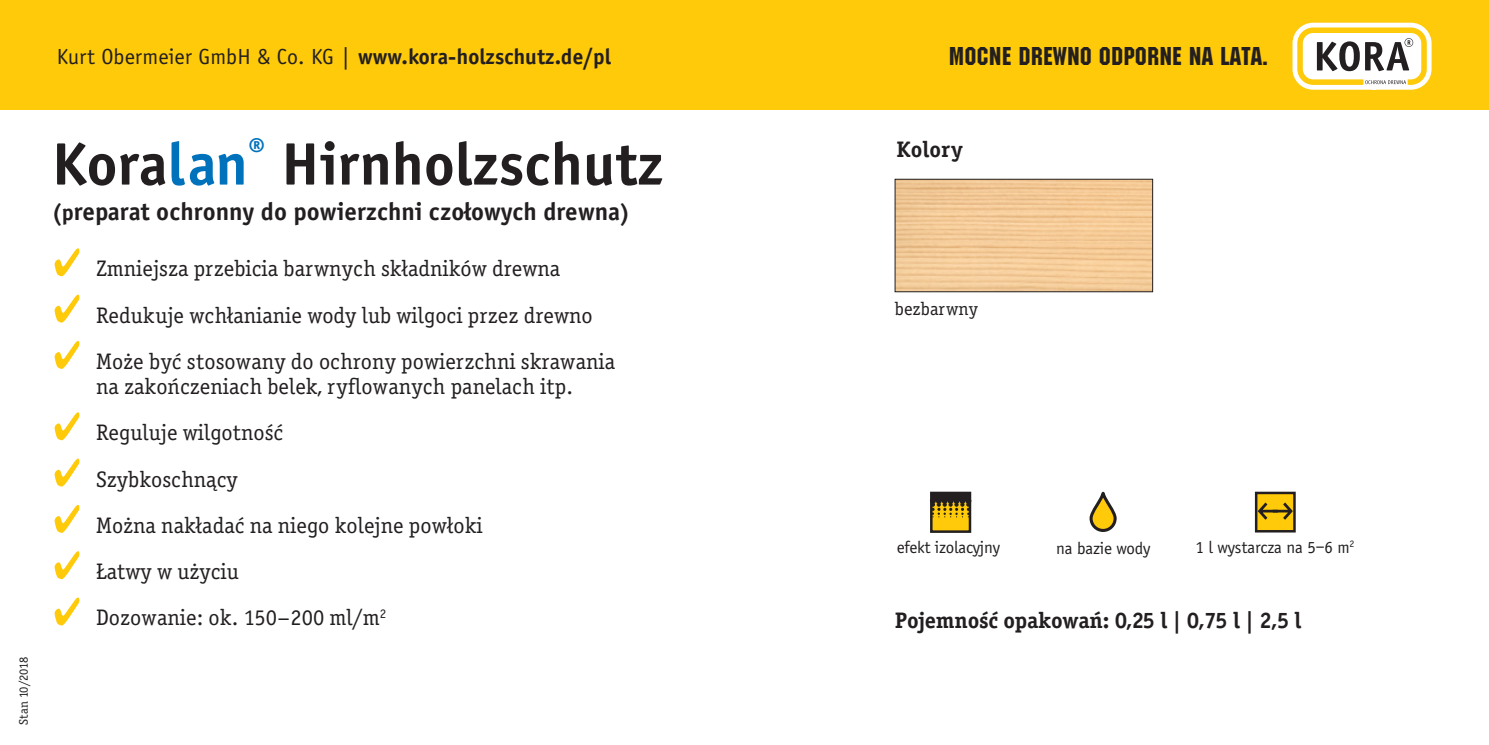
<style>
.page{position:relative;width:1489px;height:745px;background:#fff}
.page>*{position:absolute;margin:0;border:0;box-sizing:border-box;transform-origin:0 0}
.t1{font:60px "Officina Sans Bold ITC";color:#231f20}
.t2{font:26.75px "Machine ITCTT";letter-spacing:.025em;color:#231f20}
.t3{font:25px "Officina Sans Bold ITC";color:#231f20}
.t4{font:22.5px/46.2px "Officina Serif Book ITC";color:#231f20}
.t5{font:700 22.5px "Officina Sans";letter-spacing:.005em;color:#231f20}
.t6{font:22.5px "Officina Serif Bold ITC";letter-spacing:-.01em;color:#231f20}
.t7{font:18.5px "Officina Serif Book ITC";color:#231f20}
.t8{font:17.5px "Officina Sans";letter-spacing:-.01em;color:#231f20}
.t9{font:12.5px "Officina Serif Book ITC";color:#231f20}
.s1{font-weight:400}
.s2{color:#0072bc}
.s3{font-size:22.5px}
</style>
<div class="page">
<div style="left:0;top:0;width:1488px;height:109px;background:#feca0a"></div>
<div style="left:1292px;top:23px;width:139px;height:67px;border:10px solid #fff;border-radius:16px"></div>
<svg style="left:1297px;top:27px;width:129px;height:58px"></svg>
<div style="left:894px;top:179px;width:258px;height:113px;border:1px solid #231f20"></div>
<div style="left:931px;top:492px;width:38px;height:39px;background:#feca0a"></div>
<div style="left:930px;top:491px;width:41px;height:41px;border:2px solid #231f20"></div>
<div style="left:931px;top:492px;width:38px;height:8px;background:#231f20"></div>
<svg style="left:929px;top:497px;width:42px;height:20px"></svg>
<div style="left:1255px;top:492px;width:39px;height:39px;background:#feca0a"></div>
<div style="left:1254px;top:491px;width:41px;height:41px;border:2px solid #231f20"></div>
<svg style="left:1256px;top:501px;width:37px;height:19px"></svg>
<svg style="left:1090px;top:493px;width:25px;height:37px"></svg>
<div style="left:1089px;top:491px;width:27px;height:40px;border:3px solid #231f20;border-radius:12px"></div>
<svg style="left:54px;top:248px;width:26px;height:28px"></svg>
<svg style="left:54px;top:294px;width:26px;height:28px"></svg>
<svg style="left:54px;top:341px;width:26px;height:28px"></svg>
<svg style="left:54px;top:412px;width:26px;height:28px"></svg>
<svg style="left:54px;top:458px;width:26px;height:28px"></svg>
<svg style="left:54px;top:505px;width:26px;height:27px"></svg>
<svg style="left:54px;top:551px;width:26px;height:28px"></svg>
<svg style="left:54px;top:597px;width:26px;height:28px"></svg>
<p class="t5" style="left:57px;top:43px;width:555px"><span class="s1">Kurt Obermeier GmbH &amp; Co. KG |</span> www.kora-holzschutz.de/pl</p>
<p class="t2" style="left:949px;top:41px;width:320px">MOCNE DREWNO ODPORNE NA LATA.</p>
<p class="t9" style="left:17px;top:724px;width:70px;rotate:-90deg">Stan 10/2018</p>
<h1 class="t1" style="left:52px;top:127px;width:613px">Kora<span class="s2">lan</span><sup>®</sup> Hirnholzschutz</h1>
<p class="t3" style="left:52px;top:195px;width:580px"><span class="s3">(p</span>reparat ochronny do powierzchni czołowych drewna<span class="s3">)</span></p>
<p class="t4" style="left:96px;top:245px;width:520px">Zmniejsza przebicia barwnych składników drewna<br>Redukuje wchłanianie wody lub wilgoci przez drewno<br>Może być stosowany do ochrony powierzchni skrawania</p>
<p class="t4" style="left:96px;top:363px;width:478px">na zakończeniach belek, ryflowanych panelach itp.<br>Reguluje wilgotność<br>Szybkoschnący<br>Można nakładać na niego kolejne powłoki<br>Łatwy w użyciu<br>Dozowanie: ok. 150–200 ml/m<sup>2</sup></p>
<p class="t6" style="left:896px;top:135px;width:68px">Kolory</p>
<p class="t7" style="left:894px;top:298px;width:85px">bezbarwny</p>
<p class="t8" style="left:896px;top:537px;width:105px">efekt izolacyjny</p>
<p class="t8" style="left:1195px;top:537px;width:160px">1 l wystarcza na 5–6 m<sup>2</sup></p>
<p class="t8" style="left:1055px;top:538px;width:96px">na bazie wody</p>
<p class="t6" style="left:894px;top:605px;width:408px">Pojemność opakowań: 0,25 l | 0,75 l | 2,5 l</p>
</div>
